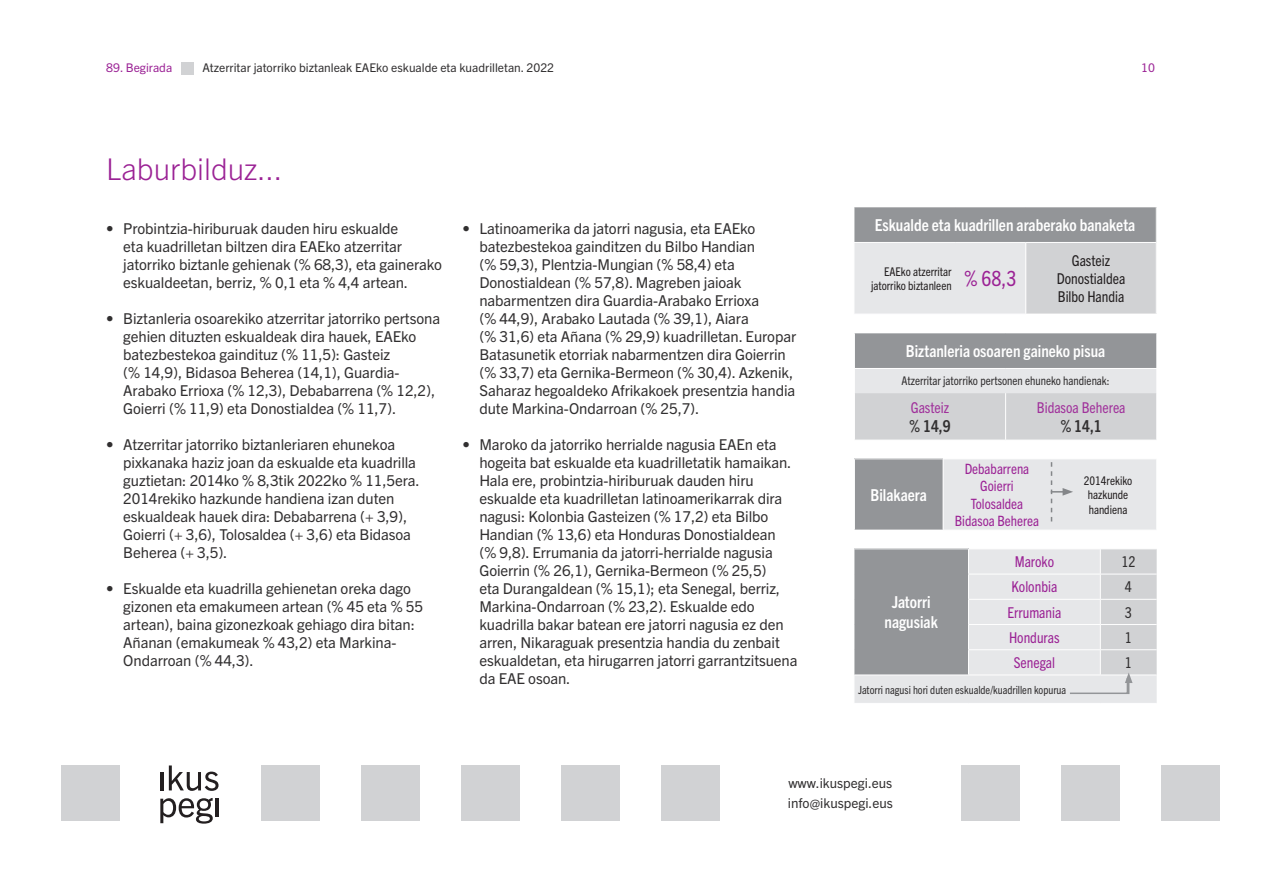
<style>
.page{position:relative;width:1263px;height:893px;background:#fff}
.page>*{position:absolute;margin:0;border:0;box-sizing:border-box;transform-origin:0 0}
.tit01{font:300 30px "Trade Gothic Next LT Pro";color:#9b2295}
.tabla_dcha01{font:condensed 21px "Trade Gothic Next LT Pro";color:#9b2295}
.tabla_dcha01-2{font:700 condensed 16.5px/19.8px "Trade Gothic Next LT Pro";color:#fff;text-align:center}
.tabla_dcha01-3{font:700 condensed 16.5px "Trade Gothic Next LT Pro";color:#312f30}
.t1{font:15px/18px "Trade Gothic Next LT Pro";letter-spacing:-.005em;color:#312f30}
.tabla_dcha01-4{font:condensed 15px "Trade Gothic Next LT Pro";color:#9b2295}
.tabla_dcha01-5{font:condensed 15px/18px "Trade Gothic Next LT Pro";color:#231f20;text-align:center}
.tabla_dcha01-6{font:condensed 15px "Trade Gothic Next LT Pro";color:#a0319b}
.tabla_dcha01-7{font:condensed 15px "Trade Gothic Next LT Pro";color:#312f30}
.tabla_dcha01-8{font:condensed 14.25px/17.1px "Trade Gothic Next LT Pro";color:#9b2295;text-align:center}
.texto01{font:13.5px "Trade Gothic Next LT Pro";color:#312f30}
.t2{font:12px "Trade Gothic Next LT Pro";color:#312f30}
.tabla_dcha01-9{font:condensed 12px/14.4px "Trade Gothic Next LT Pro";color:#231f20;text-align:right}
.tabla_dcha01-10{font:condensed 12px "Trade Gothic Next LT Pro";color:#312f30}
.t3{font:12px "Trade Gothic Next LT Pro";color:#9b2295}
.tabla_dcha01-11{font:condensed 11.25px "Trade Gothic Next LT Pro";color:#312f30}
</style>
<div class="page">
<div style="left:181px;top:62px;width:13px;height:13px;background:#d1d2d4"></div>
<div style="left:61px;top:766px;width:58px;height:55px;background:#d1d2d4"></div>
<div style="left:261px;top:766px;width:58px;height:55px;background:#d1d2d4"></div>
<div style="left:361px;top:766px;width:58px;height:55px;background:#d1d2d4"></div>
<div style="left:461px;top:766px;width:58px;height:55px;background:#d1d2d4"></div>
<div style="left:561px;top:766px;width:58px;height:55px;background:#d1d2d4"></div>
<div style="left:661px;top:766px;width:58px;height:55px;background:#d1d2d4"></div>
<div style="left:962px;top:766px;width:58px;height:55px;background:#d1d2d4"></div>
<div style="left:1062px;top:766px;width:58px;height:55px;background:#d1d2d4"></div>
<div style="left:1162px;top:766px;width:58px;height:55px;background:#d1d2d4"></div>
<hr style="left:160px;top:772px;width:3px;height:18px;background:#231f20">
<svg style="left:160px;top:798px;width:53px;height:26px"></svg>
<hr style="left:215px;top:799px;width:3px;height:18px;background:#231f20">
<svg style="left:169px;top:765px;width:50px;height:26px"></svg>
<div style="left:854px;top:207px;width:302px;height:35px;background:#939598"></div>
<div style="left:854px;top:243px;width:171px;height:71px;background:#e6e7e9"></div>
<div style="left:1026px;top:242px;width:130px;height:72px;background:#d1d2d4"></div>
<hr style="left:1026px;top:242px;width:131px;height:1px;background:#fff">
<div style="left:854px;top:333px;width:303px;height:35px;background:#939598"></div>
<hr style="left:1156px;top:333px;width:1px;height:35px;background:#fff">
<hr style="left:854px;top:333px;width:1px;height:35px;background:#fff">
<svg style="left:855px;top:369px;width:301px;height:71px;background:#d8d9db"></svg>
<hr style="left:1005px;top:393px;width:1px;height:47px;background:#fff">
<div style="left:854px;top:459px;width:89px;height:71px;background:#939598"></div>
<hr style="left:854px;top:459px;width:1px;height:71px;background:#fff">
<div style="left:944px;top:459px;width:212px;height:71px;background:#e6e7e9"></div>
<svg style="left:854px;top:549px;width:303px;height:154px;background:#c2c3c6"></svg>
<hr style="left:968px;top:574px;width:132px;height:1px;background:#fff">
<hr style="left:968px;top:599px;width:132px;height:1px;background:#fff">
<hr style="left:968px;top:624px;width:132px;height:1px;background:#fff">
<hr style="left:968px;top:649px;width:132px;height:1px;background:#fff">
<svg style="left:968px;top:549px;width:1px;height:126px"></svg>
<hr style="left:853px;top:675px;width:115px;height:1px;background:#fff">
<hr style="left:968px;top:675px;width:132px;height:1px;background:#fff">
<svg style="left:1068px;top:549px;width:89px;height:146px;background:#dbdcde"></svg>
<p class="t3" style="left:106px;top:59px;width:67px">89. Begirada</p>
<p class="t2" style="left:203px;top:59px;width:353px">Atzerritar jatorriko biztanleak EAEko eskualde eta kuadrilletan. 2022</p>
<p class="t3" style="left:1141px;top:59px;width:15px">10</p>
<p class="tit01" style="left:106px;top:148px;width:178px">Laburbilduz...</p>
<p class="t1" style="left:123px;top:219px;width:320px;text-indent:-17px">• Probintzia-hiriburuak dauden hiru eskualde<br>eta kuadrilletan biltzen dira EAEko atzerritar jatorriko biztanle gehienak (% 68,3), eta gainerako eskualdeetan, berriz, % 0,1 eta % 4,4 artean.</p>
<p class="t1" style="left:123px;top:309px;width:318px;text-indent:-17px">• Biztanleria osoarekiko atzerritar jatorriko pertsona gehien dituzten eskualdeak dira hauek, EAEko batezbestekoa gaindituz (% 11,5): Gasteiz<br>(% 14,9), Bidasoa Beherea (14,1), Guardia-Arabako Errioxa (% 12,3), Debabarrena (% 12,2), Goierri (% 11,9) eta Donostialdea (% 11,7).</p>
<p class="t1" style="left:123px;top:435px;width:298px;text-indent:-17px">• Atzerritar jatorriko biztanleriaren ehunekoa pixkanaka haziz joan da eskualde eta kuadrilla guztietan: 2014ko % 8,3tik 2022ko % 11,5era.<br>2014rekiko hazkunde handiena izan duten eskualdeak hauek dira: Debabarrena (+ 3,9), Goierri (+ 3,6), Tolosaldea (+ 3,6) eta Bidasoa Beherea (+ 3,5).</p>
<p class="t1" style="left:123px;top:579px;width:301px;text-indent:-17px">• Eskualde eta kuadrilla gehienetan oreka dago gizonen eta emakumeen artean (% 45 eta % 55 artean), baina gizonezkoak gehiago dira bitan:<br>Añanan (emakumeak % 43,2) eta Markina-Ondarroan (% 44,3).</p>
<p class="t1" style="left:479px;top:219px;width:318px;text-indent:-17px">• Latinoamerika da jatorri nagusia, eta EAEko batezbestekoa gainditzen du Bilbo Handian<br>(% 59,3), Plentzia-Mungian (% 58,4) eta Donostialdean (% 57,8). Magreben jaioak nabarmentzen dira Guardia-Arabako Errioxa<br>(% 44,9), Arabako Lautada (% 39,1), Aiara<br>(% 31,6) eta Añana (% 29,9) kuadrilletan. Europar Batasunetik etorriak nabarmentzen dira Goierrin (% 33,7) eta Gernika-Bermeon (% 30,4). Azkenik, Saharaz hegoaldeko Afrikakoek presentzia handia dute Markina-Ondarroan (% 25,7).</p>
<p class="t1" style="left:479px;top:435px;width:320px;text-indent:-17px">• Maroko da jatorriko herrialde nagusia EAEn eta hogeita bat eskualde eta kuadrilletatik hamaikan.<br>Hala ere, probintzia-hiriburuak dauden hiru eskualde eta kuadrilletan latinoamerikarrak dira nagusi: Kolonbia Gasteizen (% 17,2) eta Bilbo Handian (% 13,6) eta Honduras Donostialdean<br>(% 9,8). Errumania da jatorri-herrialde nagusia Goierrin (% 26,1), Gernika-Bermeon (% 25,5)<br>eta Durangaldean (% 15,1); eta Senegal, berriz, Markina-Ondarroan (% 23,2). Eskualde edo kuadrilla bakar batean ere jatorri nagusia ez den arren, Nikaraguak presentzia handia du zenbait eskualdetan, eta hirugarren jatorri garrantzitsuena da EAE osoan.</p>
<p class="tabla_dcha01-2" style="left:875px;top:214px;width:262px">Eskualde eta kuadrillen araberako banaketa</p>
<p class="tabla_dcha01-9" style="left:871px;top:263px;width:82px">EAEko atzerritar jatorriko biztanleen</p>
<p class="tabla_dcha01" style="left:964px;top:264px;width:53px">% 68,3</p>
<p class="tabla_dcha01-5" style="left:1057px;top:251px;width:70px">Gasteiz<br>Donostialdea<br>Bilbo Handia</p>
<p class="tabla_dcha01-2" style="left:906px;top:340px;width:201px">Biztanleria osoaren gaineko pisua</p>
<p class="tabla_dcha01-10" style="left:901px;top:373px;width:210px">Atzerritar jatorriko pertsonen ehuneko handienak:</p>
<p class="tabla_dcha01-6" style="left:911px;top:397px;width:40px">Gasteiz</p>
<p class="tabla_dcha01-3" style="left:909px;top:415px;width:43px">% 14,9</p>
<p class="tabla_dcha01-6" style="left:1037px;top:397px;width:90px">Bidasoa Beherea</p>
<p class="tabla_dcha01-3" style="left:1061px;top:415px;width:43px">% 14,1</p>
<p class="tabla_dcha01-2" style="left:871px;top:484px;width:58px">Bilakaera</p>
<p class="tabla_dcha01-8" style="left:955px;top:460px;width:86px">Debabarrena<br>Goierri<br>Tolosaldea<br>Bidasoa Beherea</p>
<p class="tabla_dcha01-9" style="left:1084px;top:472px;width:50px;text-align:center">2014rekiko hazkunde handiena</p>
<p class="tabla_dcha01-4" style="left:1015px;top:552px;width:41px">Maroko</p>
<p class="tabla_dcha01-7" style="left:1121px;top:552px;width:16px">12</p>
<p class="tabla_dcha01-4" style="left:1011px;top:577px;width:47px">Kolonbia</p>
<p class="tabla_dcha01-7" style="left:1125px;top:577px;width:9px">4</p>
<p class="tabla_dcha01-4" style="left:1007px;top:602px;width:55px">Errumania</p>
<p class="tabla_dcha01-7" style="left:1125px;top:602px;width:9px">3</p>
<p class="tabla_dcha01-4" style="left:1009px;top:627px;width:52px">Honduras</p>
<p class="tabla_dcha01-7" style="left:1125px;top:627px;width:9px">1</p>
<p class="tabla_dcha01-4" style="left:1014px;top:652px;width:43px">Senegal</p>
<p class="tabla_dcha01-7" style="left:1125px;top:652px;width:9px">1</p>
<p class="tabla_dcha01-11" style="left:858px;top:682px;width:210px">Jatorri nagusi hori duten eskualde/kuadrillen kopurua</p>
<p class="tabla_dcha01-2" style="left:885px;top:591px;width:55px">Jatorri nagusiak</p>
<p class="texto01" style="left:788px;top:773px;width:105px">www.ikuspegi.eus</p>
<p class="texto01" style="left:788px;top:794px;width:106px">info@ikuspegi.eus</p>
</div>
